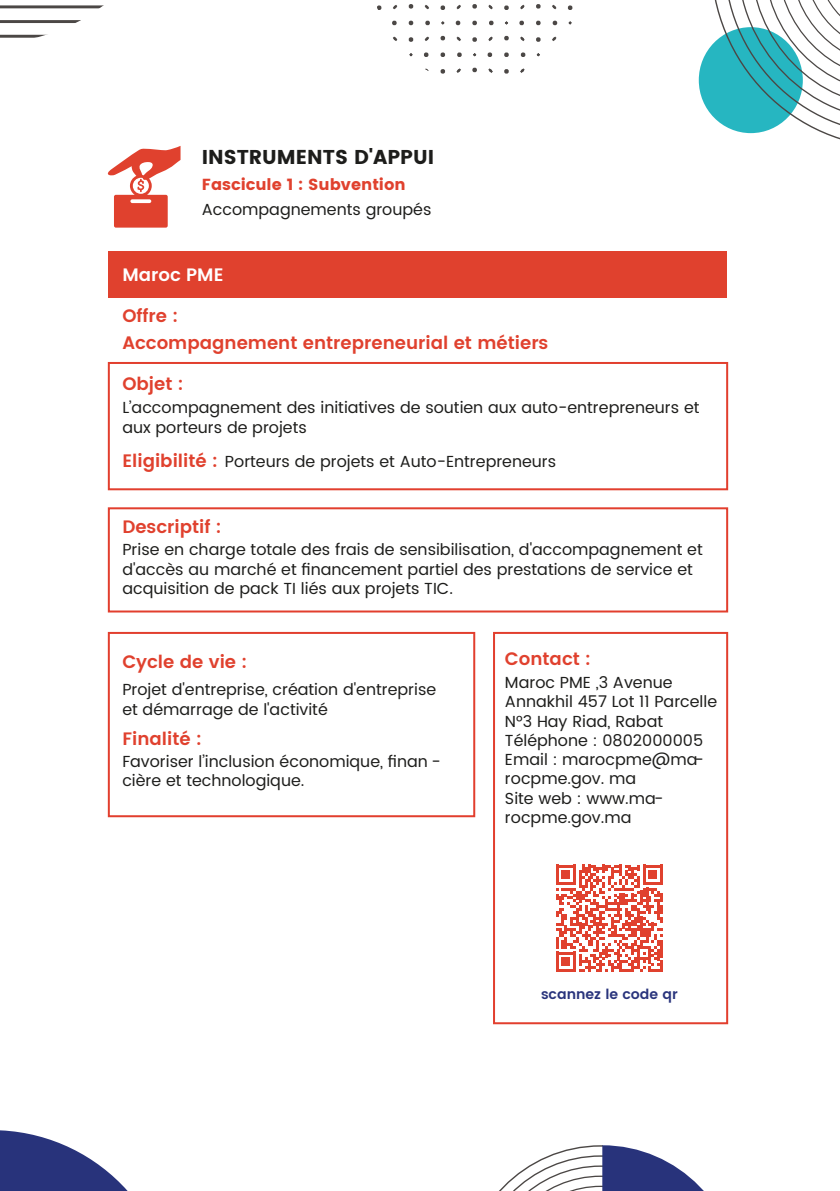
<style>
.page{position:relative;width:840px;height:1191px;background:#fff}
.page>*{position:absolute;margin:0;border:0;box-sizing:border-box;transform-origin:0 0}
.t1{font:20px "Poppins";color:#1d1d1b}
.t2{font:600 18px/27.4px "Poppins";color:#e0412e}
.t3{font:600 18px "Poppins";color:#fff}
.t4{font:16px/19.2px "Poppins";color:#1d1d1b}
.t5{font:16px "Poppins";color:#e0412e}
.t6{font:600 14px "Poppins";color:#29347c}
</style>
<div class="page">
<div style="left:698px;top:27px;width:104px;height:106px;background:#26b6c1;border-radius:50%"></div>
<svg style="left:710px;top:0;width:129px;height:139px"></svg>
<svg style="left:377px;top:5px;width:4px;height:5px"></svg>
<svg style="left:440px;top:5px;width:5px;height:5px"></svg>
<svg style="left:393px;top:5px;width:5px;height:5px"></svg>
<svg style="left:408px;top:20px;width:5px;height:6px"></svg>
<svg style="left:408px;top:4px;width:5px;height:5px"></svg>
<svg style="left:392px;top:20px;width:5px;height:6px"></svg>
<svg style="left:425px;top:20px;width:5px;height:6px"></svg>
<svg style="left:408px;top:37px;width:5px;height:5px"></svg>
<svg style="left:424px;top:5px;width:5px;height:5px"></svg>
<svg style="left:393px;top:36px;width:5px;height:5px"></svg>
<svg style="left:504px;top:5px;width:5px;height:5px"></svg>
<svg style="left:456px;top:4px;width:5px;height:6px"></svg>
<svg style="left:472px;top:20px;width:5px;height:6px"></svg>
<svg style="left:472px;top:4px;width:5px;height:5px"></svg>
<svg style="left:455px;top:20px;width:5px;height:6px"></svg>
<svg style="left:489px;top:20px;width:4px;height:6px"></svg>
<svg style="left:472px;top:37px;width:5px;height:5px"></svg>
<svg style="left:488px;top:4px;width:5px;height:6px"></svg>
<svg style="left:424px;top:36px;width:5px;height:5px"></svg>
<svg style="left:440px;top:52px;width:5px;height:5px"></svg>
<svg style="left:440px;top:36px;width:5px;height:5px"></svg>
<svg style="left:424px;top:52px;width:4px;height:5px"></svg>
<svg style="left:457px;top:52px;width:5px;height:5px"></svg>
<svg style="left:440px;top:69px;width:5px;height:5px"></svg>
<svg style="left:441px;top:21px;width:4px;height:4px"></svg>
<svg style="left:456px;top:36px;width:5px;height:5px"></svg>
<svg style="left:409px;top:53px;width:4px;height:4px"></svg>
<svg style="left:567px;top:5px;width:5px;height:5px"></svg>
<svg style="left:520px;top:4px;width:5px;height:6px"></svg>
<svg style="left:536px;top:20px;width:4px;height:6px"></svg>
<svg style="left:536px;top:4px;width:4px;height:5px"></svg>
<svg style="left:519px;top:20px;width:5px;height:6px"></svg>
<svg style="left:552px;top:20px;width:5px;height:6px"></svg>
<svg style="left:536px;top:37px;width:4px;height:5px"></svg>
<svg style="left:552px;top:4px;width:5px;height:6px"></svg>
<svg style="left:488px;top:36px;width:5px;height:5px"></svg>
<svg style="left:504px;top:52px;width:5px;height:5px"></svg>
<svg style="left:504px;top:36px;width:5px;height:5px"></svg>
<svg style="left:487px;top:52px;width:5px;height:5px"></svg>
<svg style="left:520px;top:52px;width:5px;height:5px"></svg>
<svg style="left:504px;top:69px;width:5px;height:5px"></svg>
<svg style="left:520px;top:36px;width:5px;height:5px"></svg>
<svg style="left:456px;top:68px;width:5px;height:5px"></svg>
<svg style="left:472px;top:67px;width:5px;height:6px"></svg>
<svg style="left:488px;top:68px;width:5px;height:5px"></svg>
<svg style="left:552px;top:36px;width:5px;height:5px"></svg>
<svg style="left:568px;top:21px;width:4px;height:4px"></svg>
<svg style="left:520px;top:68px;width:5px;height:5px"></svg>
<svg style="left:0;top:5px;width:104px;height:33px"></svg>
<svg style="left:499px;top:1145px;width:205px;height:46px"></svg>
<svg style="left:0;top:1130px;width:128px;height:61px"></svg>
<div style="left:108px;top:251px;width:618px;height:46px;background:#e0412e"></div>
<div style="left:108px;top:362px;width:619px;height:128px;border:2px solid #e23f2e"></div>
<div style="left:108px;top:507px;width:619px;height:105px;border:2px solid #e23f2e"></div>
<div style="left:492px;top:632px;width:235px;height:392px;border:2px solid #e23f2e"></div>
<div style="left:108px;top:632px;width:367px;height:185px;border:2px solid #e23f2e"></div>
<svg style="left:107px;top:146px;width:73px;height:82px"></svg>
<svg style="left:556px;top:864px;width:106px;height:108px"></svg>
<p class="t1" style="left:202px;top:145px;width:234px">INSTRUMENTS D'APPUI</p>
<p class="t5" style="left:202px;top:175px;width:205px">Fascicule 1 : Subvention</p>
<p class="t4" style="left:202px;top:200px;width:231px">Accompagnements groupés</p>
<p class="t3" style="left:122px;top:261px;width:103px">Maroc PME</p>
<p class="t2" style="left:122px;top:302px;width:427px">Offre :<br>Accompagnement entrepreneurial et métiers</p>
<p class="t2" style="left:122px;top:370px;width:63px">Objet :</p>
<p class="t4" style="left:122px;top:399px;width:578px">L’accompagnement des initiatives de soutien aux auto-entrepreneurs et aux porteurs de projets</p>
<p class="t2" style="left:122px;top:448px;width:97px">Eligibilité :</p>
<p class="t4" style="left:225px;top:452px;width:332px">Porteurs de projets et Auto-Entrepreneurs</p>
<p class="t2" style="left:122px;top:513px;width:101px">Descriptif :</p>
<p class="t4" style="left:122px;top:540px;width:581px">Prise en charge totale des frais de sensibilisation, d'accompagnement et d'accès au marché et financement partiel des prestations de service et acquisition de pack TI liés aux projets TIC.</p>
<p class="t2" style="left:122px;top:648px;width:126px">Cycle de vie :</p>
<p class="t4" style="left:122px;top:680px;width:315px">Projet d'entreprise, création d'entreprise et démarrage de l'activité</p>
<p class="t4" style="left:122px;top:752px;width:320px">Favoriser l’inclusion économique, finan - cière et technologique.</p>
<p class="t2" style="left:122px;top:726px;width:81px">Finalité :</p>
<p class="t2" style="left:504px;top:646px;width:87px">Contact :</p>
<p class="t4" style="left:504px;top:673px;width:213px">Maroc PME ,3 Avenue<br>Annakhil 457 Lot 11 Parcelle<br>N°3 Hay Riad, Rabat<br>Téléphone : 0802000005<br>Email : marocpme@ma&shy;rocpme.gov. ma<br>Site web : www.ma&shy;rocpme.gov.ma</p>
<p class="t6" style="left:540px;top:983px;width:138px">scannez le code qr</p>
</div>
